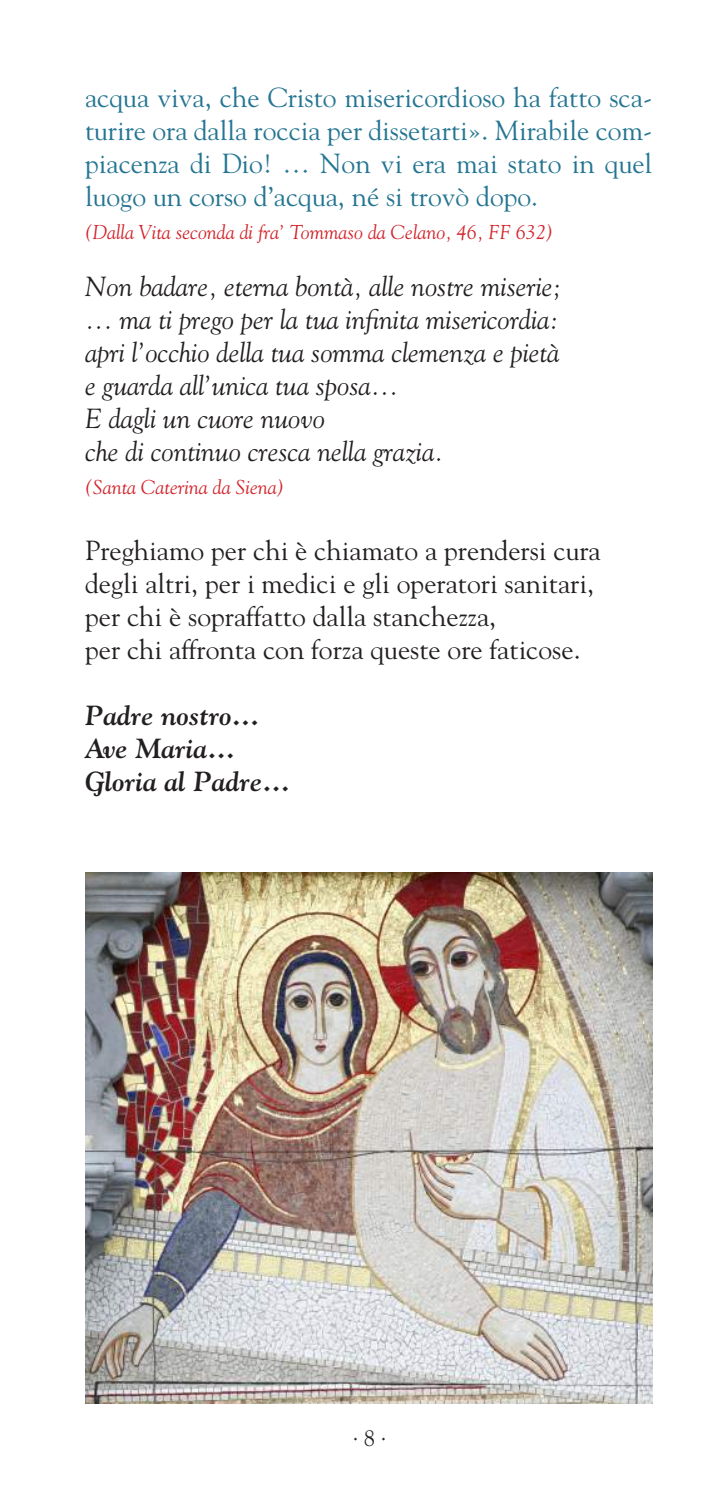
<style>
.page{position:relative;width:709px;height:1489px;background:#fff}
.page>*{position:absolute;margin:0;border:0;box-sizing:border-box;transform-origin:0 0}
.t1{font:italic 27.5px/33px "Goudy";color:#231f20}
.t2{font:27.5px/33px "Goudy";color:#247591;text-align:justify}
.t3{font:27.5px/33px "Goudy";color:#231f20}
.t4{font:27.5px/33px "Goudy Bold Italic Os F";color:#231f20}
.t5{font:22.5px "Goudy";color:#231f20}
.t6{font:italic 20px "Goudy";color:#d1232a}
</style>
<div class="page">
<img style="left:85px;top:872px;width:567px;height:531px">
<p class="t2" style="left:85px;top:80px;width:568px">acqua viva, che Cristo misericordioso ha fatto sca&shy;turire ora dalla roccia per dissetarti». Mirabile com&shy;piacenza di Dio! … Non vi era mai stato in quel luogo un corso d’acqua, né si trovò dopo.</p>
<p class="t6" style="left:85px;top:220px;width:470px">(Dalla Vita seconda di fra’ Tommaso da Celano, 46, FF 632)</p>
<p class="t1" style="left:85px;top:269px;width:478px">Non badare, eterna bontà, alle nostre miserie; ... ma ti prego per la tua infinita misericordia: apri l’occhio della tua somma clemenza e pietà e guarda all’unica tua sposa…<br>E dagli un cuore nuovo<br>che di continuo cresca nella grazia.</p>
<p class="t6" style="left:85px;top:475px;width:201px">(Santa Caterina da Siena)</p>
<p class="t3" style="left:85px;top:533px;width:517px">Preghiamo per chi è chiamato a prendersi cura degli altri, per i medici e gli operatori sanitari, per chi è sopraffatto dalla stanchezza,<br>per chi affronta con forza queste ore faticose.</p>
<p class="t4" style="left:85px;top:698px;width:206px">Padre nostro…<br>Ave Maria…<br>Gloria al Padre…</p>
<p class="t5" style="left:353px;top:1424px;width:35px">· 8 ·</p>
</div>
